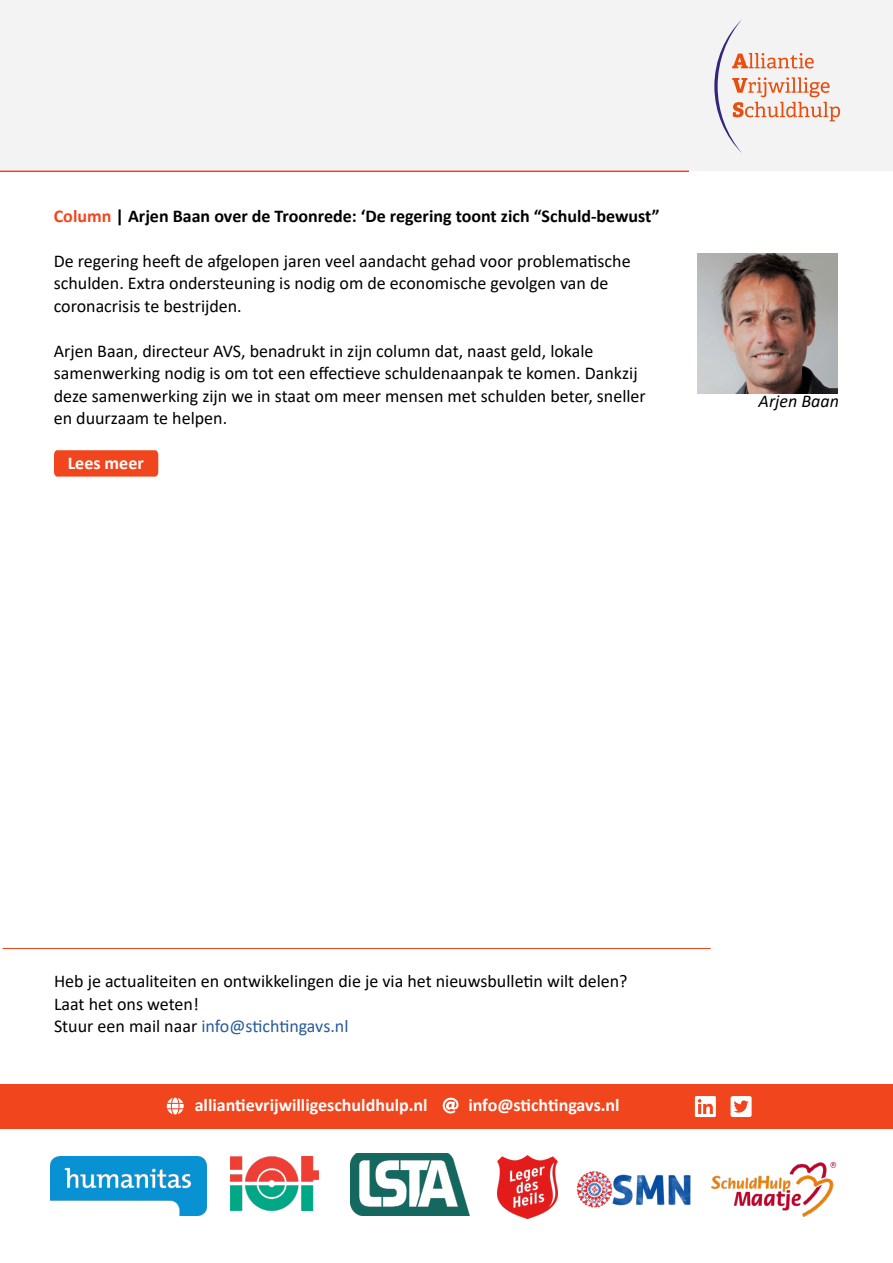
<style>
.page{position:relative;width:893px;height:1263px;background:#fff}
.page>*{position:absolute;margin:0;border:0;box-sizing:border-box;transform-origin:0 0}
.t1{font:18px/22.5px "Calibri";color:#000}
.t2{font:700 18px "Calibri";color:#000}
.t3{font:700 18px "Calibri";color:#fff}
.t4{font:italic 18px "Calibri";color:#000}
.s1{color:#f1461d}
.s2{color:#275b9b}
</style>
<div class="page">
<div style="left:0;top:0;width:893px;height:171px;background:#f3f3f3"></div>
<hr style="left:0;top:171px;width:689px;height:1px;background:#f1461d">
<svg style="left:714px;top:19px;width:126px;height:134px"></svg>
<hr style="left:3px;top:948px;width:708px;height:1px;background:#f1461d">
<svg style="left:54px;top:450px;width:104px;height:27px"></svg>
<div style="left:0;top:1084px;width:893px;height:45px;background:#f1461d"></div>
<svg style="left:443px;top:1098px;width:15px;height:15px"></svg>
<svg style="left:167px;top:1097px;width:17px;height:17px"></svg>
<svg style="left:695px;top:1096px;width:21px;height:21px"></svg>
<svg style="left:731px;top:1096px;width:21px;height:21px"></svg>
<img style="left:50px;top:1156px;width:157px;height:60px">
<img style="left:230px;top:1157px;width:89px;height:53px">
<img style="left:350px;top:1153px;width:120px;height:62px">
<img style="left:498px;top:1155px;width:59px;height:63px">
<img style="left:711px;top:1161px;width:126px;height:56px">
<img style="left:576px;top:1171px;width:115px;height:37px">
<img style="left:698px;top:254px;width:139px;height:139px">
<p class="t2" style="left:54px;top:203px;width:607px"><span class="s1">Column</span> | Arjen Baan over de Troonrede: ‘De regering toont zich “Schuld-bewust”</p>
<p class="t1" style="left:54px;top:249px;width:578px">De regering heeft de afgelopen jaren veel aandacht gehad voor problematische schulden. Extra ondersteuning is nodig om de economische gevolgen van de coronacrisis te bestrijden.</p>
<p class="t1" style="left:54px;top:339px;width:594px">Arjen Baan, directeur AVS, benadrukt in zijn column dat, naast geld, lokale samenwerking nodig is om tot een effectieve schuldenaanpak te komen. Dankzij deze samenwerking zijn we in staat om meer mensen met schulden beter, sneller en duurzaam te helpen.</p>
<p class="t3" style="left:68px;top:450px;width:78px">Lees meer</p>
<p class="t4" style="left:759px;top:388px;width:82px">Arjen Baan</p>
<p class="t1" style="left:54px;top:969px;width:575px">Heb je actualiteiten en ontwikkelingen die je via het nieuwsbulletin wilt delen?<br>Laat het ons weten!<br>Stuur een mail naar <span class="s2">info@stichtingavs.nl</span></p>
<p class="t3" style="left:195px;top:1092px;width:234px">alliantievrijwilligeschuldhulp.nl</p>
<p class="t3" style="left:468px;top:1092px;width:153px">info@stichtingavs.nl</p>
</div>
